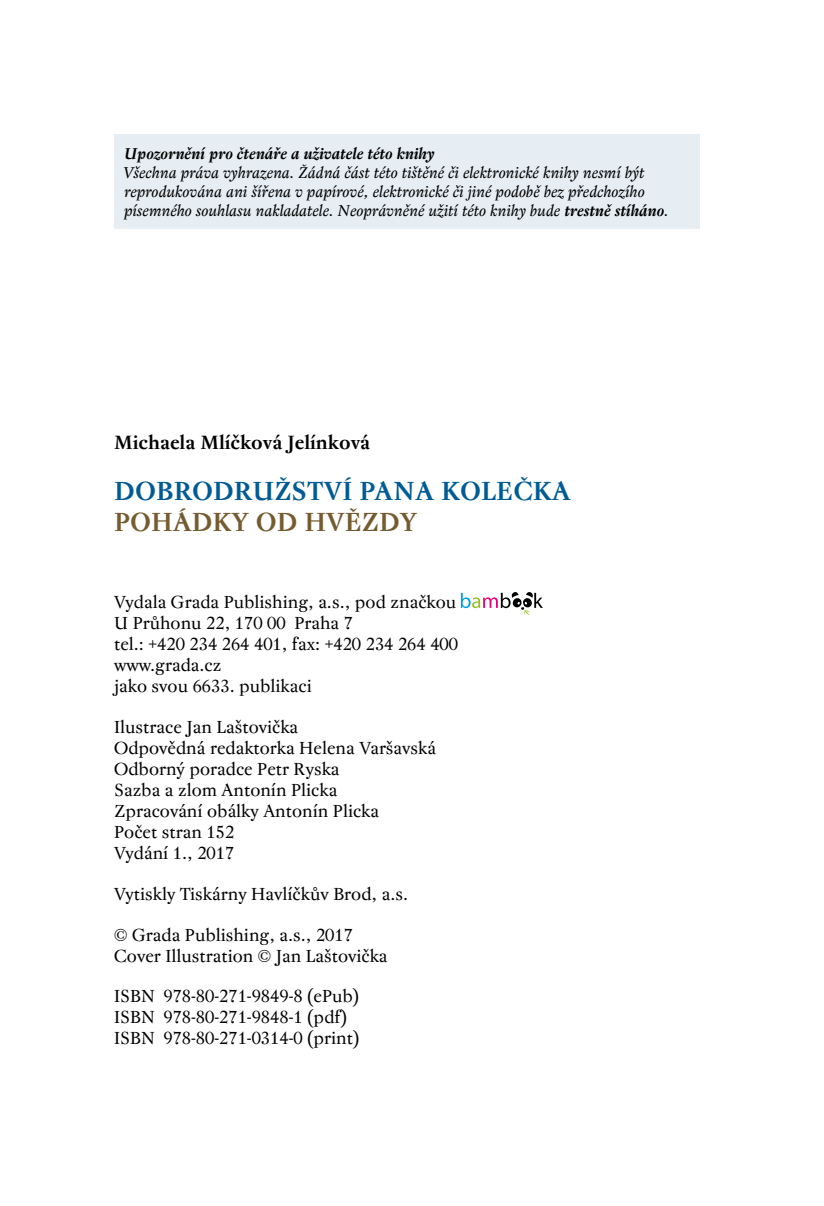
<style>
.page{position:relative;width:824px;height:1206px;background:#fff}
.page>*{position:absolute;margin:0;border:0;box-sizing:border-box;transform-origin:0 0}
.t1{font:700 26.25px "Regent Pro";color:#005b94}
.t2{font:700 26.25px "Regent Pro";color:#755b30}
.t3{font:700 19.25px "Regent Pro";color:#000}
.t4{font:17.5px/21px "Regent Pro";color:#000}
.t5{font:italic 15.75px/18.9px "Regent Pro";color:#000}
.t6{font:italic 700 15.75px "Regent Pro";color:#000}
.s1{font-weight:700}
</style>
<div class="page">
<svg style="left:461px;top:592px;width:82px;height:23px"></svg>
<div style="left:114px;top:134px;width:585px;height:94px;background:#e6eef4"></div>
<p class="t6" style="left:124px;top:144px;width:312px">Upozornění pro čtenáře a uživatele této knihy</p>
<p class="t5" style="left:124px;top:163px;width:546px">Všechna práva vyhrazena. Žádná část této tištěné či elektronické knihy nesmí být reprodukována ani šířena v papírové, elektronické či jiné podobě bez předchozího písemného souhlasu nakladatele. Neoprávněné užití této knihy bude <span class="s1">trestně stíháno</span>.</p>
<p class="t3" style="left:114px;top:430px;width:258px">Michaela Mlíčková Jelínková</p>
<h1 class="t1" style="left:114px;top:475px;width:458px">DOBRODRUŽSTVÍ PANA KOLEČKA</h1>
<h1 class="t2" style="left:114px;top:506px;width:304px">POHÁDKY OD HVĚZDY</h1>
<p class="t4" style="left:114px;top:591px;width:345px">Vydala Grada Publishing, a.s., pod značkou<br>U Průhonu 22, 170 00 Praha 7<br>tel.: +420 234 264 401, fax: +420 234 264 400 www.grada.cz<br>jako svou 6633. publikaci</p>
<p class="t4" style="left:114px;top:716px;width:323px">Ilustrace Jan Laštovička<br>Odpovědná redaktorka Helena Varšavská<br>Odborný poradce Petr Ryska<br>Sazba a zlom Antonín Plicka<br>Zpracování obálky Antonín Plicka<br>Počet stran 152<br>Vydání 1., 2017</p>
<p class="t4" style="left:114px;top:883px;width:295px">Vytiskly Tiskárny Havlíčkův Brod, a.s.</p>
<p class="t4" style="left:114px;top:924px;width:275px">© Grada Publishing, a.s., 2017<br>Cover Illustration © Jan Laštovička</p>
<p class="t4" style="left:114px;top:986px;width:247px">ISBN 978-80-271-9849-8 (ePub)<br>ISBN 978-80-271-9848-1 (pdf)<br>ISBN 978-80-271-0314-0 (print)</p>
</div>
